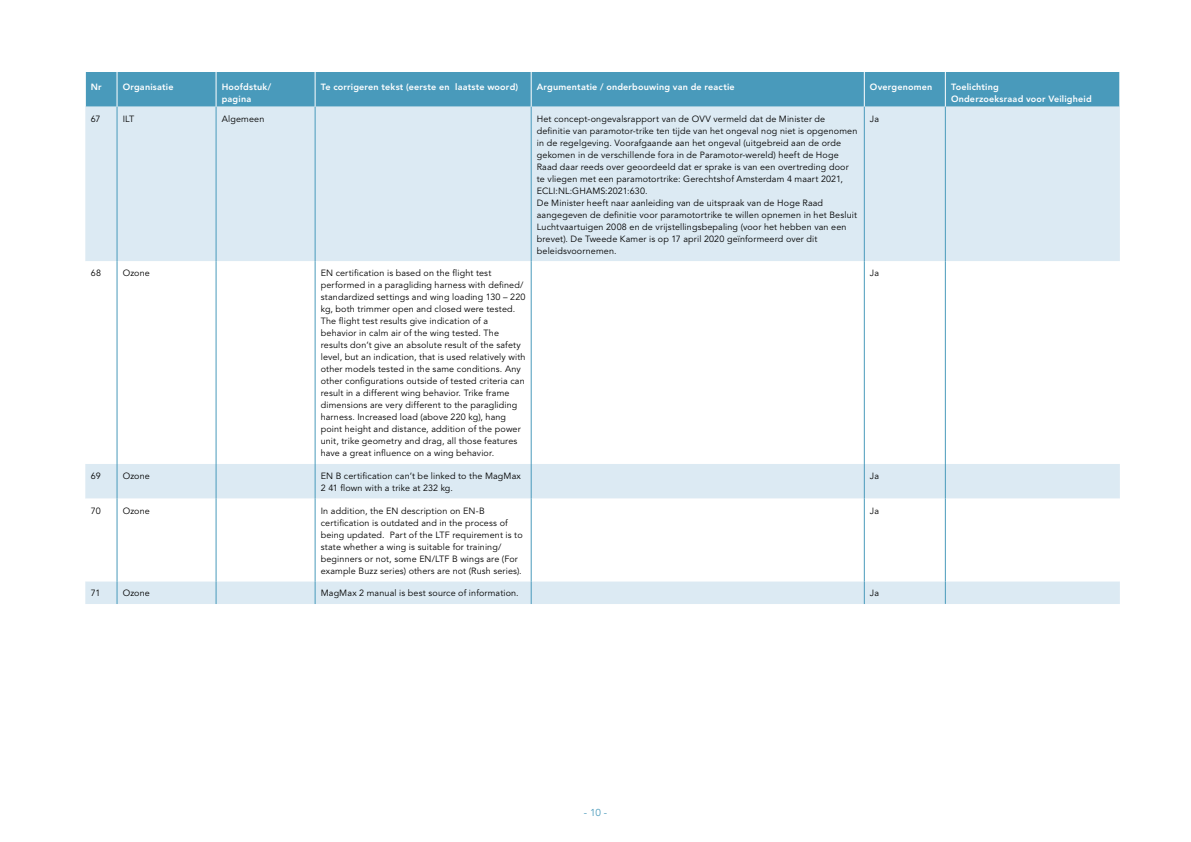
<style>
.page{position:relative;width:1191px;height:842px;background:#fff}
.page>*{position:absolute;margin:0;border:0;box-sizing:border-box;transform-origin:0 0}
.t1{font:10px "Avenir LT Std";color:#499abb}
.t2{font:9px/12px "Avenir LT Std";letter-spacing:.015em;color:#000}
.t3{font:800 9px/12px "Avenir LT Std";letter-spacing:.02em;color:#fff}
</style>
<div class="page">
<div style="left:86px;top:72px;width:1033px;height:35px;background:#499abb"></div>
<div style="left:85px;top:107px;width:1034px;height:497px;background:#dceaf3"></div>
<svg style="left:85px;top:261px;width:1034px;height:320px"></svg>
<hr style="left:117px;top:72px;width:1px;height:35px;background:#fff">
<hr style="left:216px;top:72px;width:1px;height:35px;background:#fff">
<hr style="left:315px;top:72px;width:1px;height:35px;background:#fff">
<hr style="left:531px;top:72px;width:1px;height:35px;background:#fff">
<hr style="left:864px;top:72px;width:1px;height:35px;background:#fff">
<hr style="left:945px;top:72px;width:1px;height:35px;background:#fff">
<hr style="left:117px;top:107px;width:1px;height:154px;background:#499abb">
<hr style="left:216px;top:107px;width:1px;height:154px;background:#499abb">
<hr style="left:315px;top:107px;width:1px;height:154px;background:#499abb">
<hr style="left:531px;top:107px;width:1px;height:154px;background:#499abb">
<hr style="left:864px;top:107px;width:1px;height:154px;background:#499abb">
<hr style="left:945px;top:107px;width:1px;height:154px;background:#499abb">
<hr style="left:117px;top:261px;width:1px;height:203px;background:#499abb">
<hr style="left:216px;top:261px;width:1px;height:203px;background:#499abb">
<hr style="left:315px;top:261px;width:1px;height:203px;background:#499abb">
<hr style="left:531px;top:261px;width:1px;height:203px;background:#499abb">
<hr style="left:864px;top:261px;width:1px;height:203px;background:#499abb">
<hr style="left:945px;top:261px;width:1px;height:203px;background:#499abb">
<hr style="left:117px;top:464px;width:1px;height:35px;background:#499abb">
<hr style="left:216px;top:464px;width:1px;height:35px;background:#499abb">
<hr style="left:315px;top:464px;width:1px;height:35px;background:#499abb">
<hr style="left:531px;top:464px;width:1px;height:35px;background:#499abb">
<hr style="left:864px;top:464px;width:1px;height:35px;background:#499abb">
<hr style="left:945px;top:464px;width:1px;height:35px;background:#499abb">
<hr style="left:117px;top:499px;width:1px;height:82px;background:#499abb">
<hr style="left:216px;top:499px;width:1px;height:82px;background:#499abb">
<hr style="left:315px;top:499px;width:1px;height:82px;background:#499abb">
<hr style="left:531px;top:499px;width:1px;height:82px;background:#499abb">
<hr style="left:864px;top:499px;width:1px;height:82px;background:#499abb">
<hr style="left:945px;top:499px;width:1px;height:82px;background:#499abb">
<svg style="left:117px;top:581px;width:1px;height:23px"></svg>
<svg style="left:216px;top:581px;width:1px;height:23px"></svg>
<svg style="left:315px;top:581px;width:1px;height:23px"></svg>
<svg style="left:531px;top:581px;width:1px;height:23px"></svg>
<svg style="left:864px;top:581px;width:1px;height:23px"></svg>
<svg style="left:945px;top:581px;width:1px;height:23px"></svg>
<p class="t3" style="left:91px;top:81px;width:12px">Nr</p>
<p class="t3" style="left:123px;top:81px;width:52px">Organisatie</p>
<p class="t3" style="left:222px;top:81px;width:51px">Hoofdstuk/ pagina</p>
<p class="t3" style="left:321px;top:81px;width:199px">Te corrigeren tekst (eerste en laatste woord)</p>
<p class="t3" style="left:537px;top:81px;width:199px">Argumentatie / onderbouwing van de reactie</p>
<p class="t3" style="left:870px;top:81px;width:64px">Overgenomen</p>
<p class="t3" style="left:951px;top:81px;width:142px">Toelichting<br>Onderzoeksraad voor Veiligheid</p>
<p class="t2" style="left:91px;top:113px;width:11px">67</p>
<p class="t2" style="left:123px;top:113px;width:13px">ILT</p>
<p class="t2" style="left:222px;top:113px;width:44px">Algemeen</p>
<p class="t2" style="left:537px;top:113px;width:322px">Het concept-ongevalsrapport van de OVV vermeld dat de Minister de definitie van paramotor-trike ten tijde van het ongeval nog niet is opgenomen in de regelgeving. Voorafgaande aan het ongeval (uitgebreid aan de orde gekomen in de verschillende fora in de Paramotor-wereld) heeft de Hoge Raad daar reeds over geoordeeld dat er sprake is van een overtreding door te vliegen met een paramotortrike: Gerechtshof Amsterdam 4 maart 2021, ECLI:NL:GHAMS:2021:630.<br>De Minister heeft naar aanleiding van de uitspraak van de Hoge Raad aangegeven de definitie voor paramotortrike te willen opnemen in het Besluit Luchtvaartuigen 2008 en de vrijstellingsbepaling (voor het hebben van een brevet). De Tweede Kamer is op 17 april 2020 geïnformeerd over dit beleidsvoornemen.</p>
<p class="t2" style="left:870px;top:113px;width:11px">Ja</p>
<p class="t2" style="left:91px;top:267px;width:12px">68</p>
<p class="t2" style="left:123px;top:267px;width:29px">Ozone</p>
<p class="t2" style="left:321px;top:267px;width:206px">EN certification is based on the flight test performed in a paragliding harness with defined/ standardized settings and wing loading 130 – 220 kg, both trimmer open and closed were tested.<br>The flight test results give indication of a behavior in calm air of the wing tested. The results don’t give an absolute result of the safety level, but an indication, that is used relatively with other models tested in the same conditions. Any other configurations outside of tested criteria can result in a different wing behavior. Trike frame dimensions are very different to the paragliding harness. Increased load (above 220 kg), hang point height and distance, addition of the power unit, trike geometry and drag, all those features have a great influence on a wing behavior.</p>
<p class="t2" style="left:870px;top:267px;width:11px">Ja</p>
<p class="t2" style="left:91px;top:470px;width:11px">69</p>
<p class="t2" style="left:123px;top:470px;width:29px">Ozone</p>
<p class="t2" style="left:321px;top:470px;width:202px">EN B certification can’t be linked to the MagMax<br>2 41 flown with a trike at 232 kg.</p>
<p class="t2" style="left:870px;top:470px;width:11px">Ja</p>
<p class="t2" style="left:91px;top:505px;width:11px">70</p>
<p class="t2" style="left:123px;top:505px;width:29px">Ozone</p>
<p class="t2" style="left:321px;top:505px;width:203px">In addition, the EN description on EN-B certification is outdated and in the process of being updated. Part of the LTF requirement is to state whether a wing is suitable for training/ beginners or not, some EN/LTF B wings are (For example Buzz series) others are not (Rush series).</p>
<p class="t2" style="left:870px;top:505px;width:11px">Ja</p>
<p class="t2" style="left:91px;top:587px;width:11px">71</p>
<p class="t2" style="left:123px;top:587px;width:29px">Ozone</p>
<p class="t2" style="left:321px;top:587px;width:199px">MagMax 2 manual is best source of information.</p>
<p class="t2" style="left:870px;top:587px;width:11px">Ja</p>
<p class="t1" style="left:584px;top:807px;width:25px">- 10 -</p>
</div>
